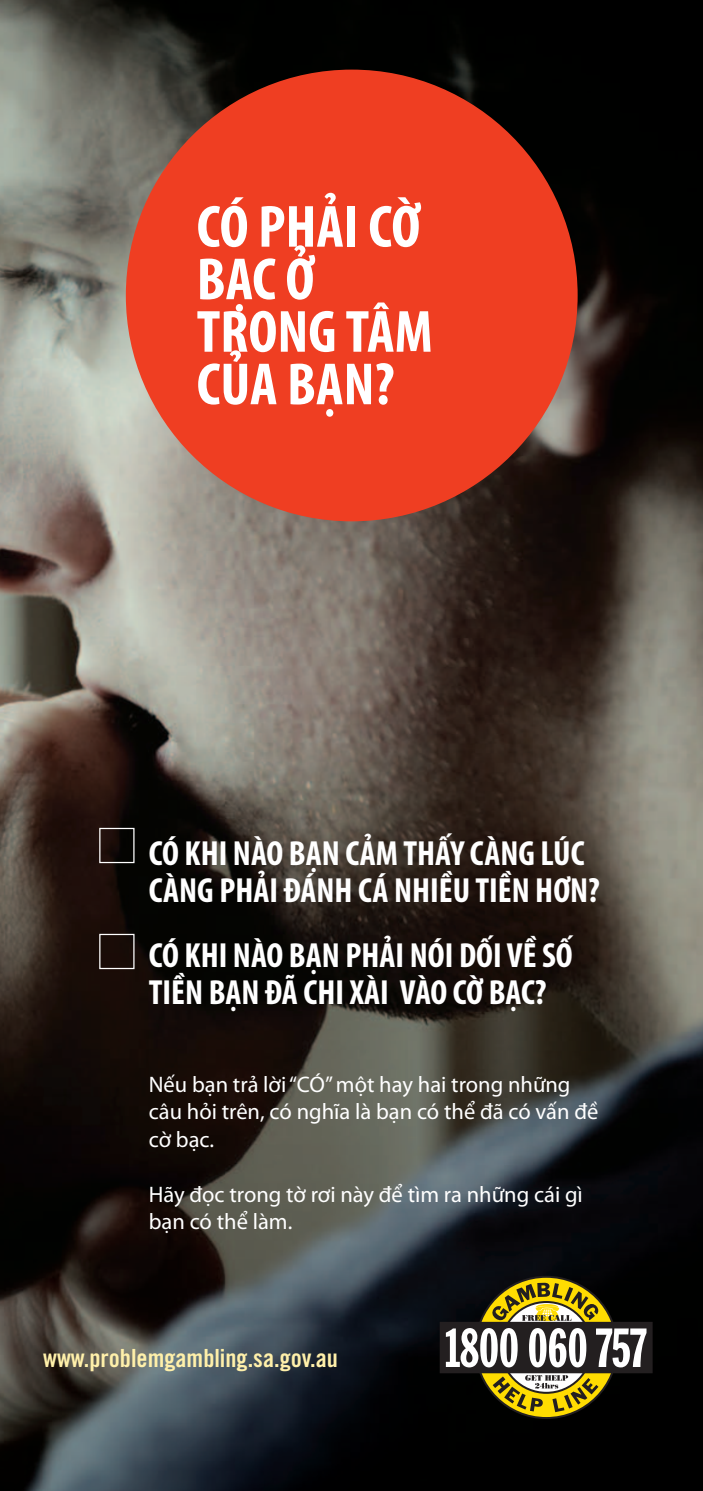
<style>
.page{position:relative;width:703px;height:1491px;background:#fff}
.page>*{position:absolute;margin:0;border:0;box-sizing:border-box;transform-origin:0 0}
.t1{font:700 condensed 60px/52.5px "Myriad Pro";color:#fff}
.t2{font:700 condensed 35px/37.2px "Myriad Pro";color:#fff}
.t3{font:25px "Trade Gothic LT Std Bd Cn 20";color:#fff0aa}
.t4{font:22.5px/27.5px "Myriad Pro";color:#fff}
</style>
<div class="page">
<img style="left:0;top:0;width:703px;height:1490px">
<div style="left:126px;top:70px;width:451px;height:451px;background:#ef3e22;border-radius:50%"></div>
<div style="left:440px;top:1322px;width:212px;height:50px;background:#231f20"></div>
<svg style="left:446px;top:1274px;width:200px;height:145px"></svg>
<div style="left:99px;top:828px;width:35px;height:35px;border:1px solid #fff"></div>
<div style="left:99px;top:933px;width:35px;height:36px;border:1px solid #fff"></div>
<h1 class="t1" style="left:197px;top:199px;width:238px">CÓ PHẢI CỜ<br>BẠC Ở<br>TRONG TÂM<br>CỦA BẠN?</h1>
<h2 class="t2" style="left:149px;top:833px;width:452px">CÓ KHI NÀO BẠN CẢM THẤY CÀNG LÚC<br>CÀNG PHẢI ĐÁNH CÁ NHIỀU TIỀN HƠN?</h2>
<h2 class="t2" style="left:149px;top:935px;width:425px">CÓ KHI NÀO BẠN PHẢI NÓI DỐI VỀ SỐ<br>TIỀN BẠN ĐÃ CHI XÀI VÀO CỜ BẠC?</h2>
<p class="t4" style="left:149px;top:1069px;width:451px">Nếu bạn trả lời “CÓ” một hay hai trong những câu hỏi trên, có nghĩa là bạn có thể đã có vấn đề cờ bạc.</p>
<p class="t4" style="left:149px;top:1179px;width:435px">Hãy đọc trong tờ rơi này để tìm ra những cái gì bạn có thể làm.</p>
<p class="t3" style="left:43px;top:1343px;width:296px">www.problemgambling.sa.gov.au</p>
</div>
